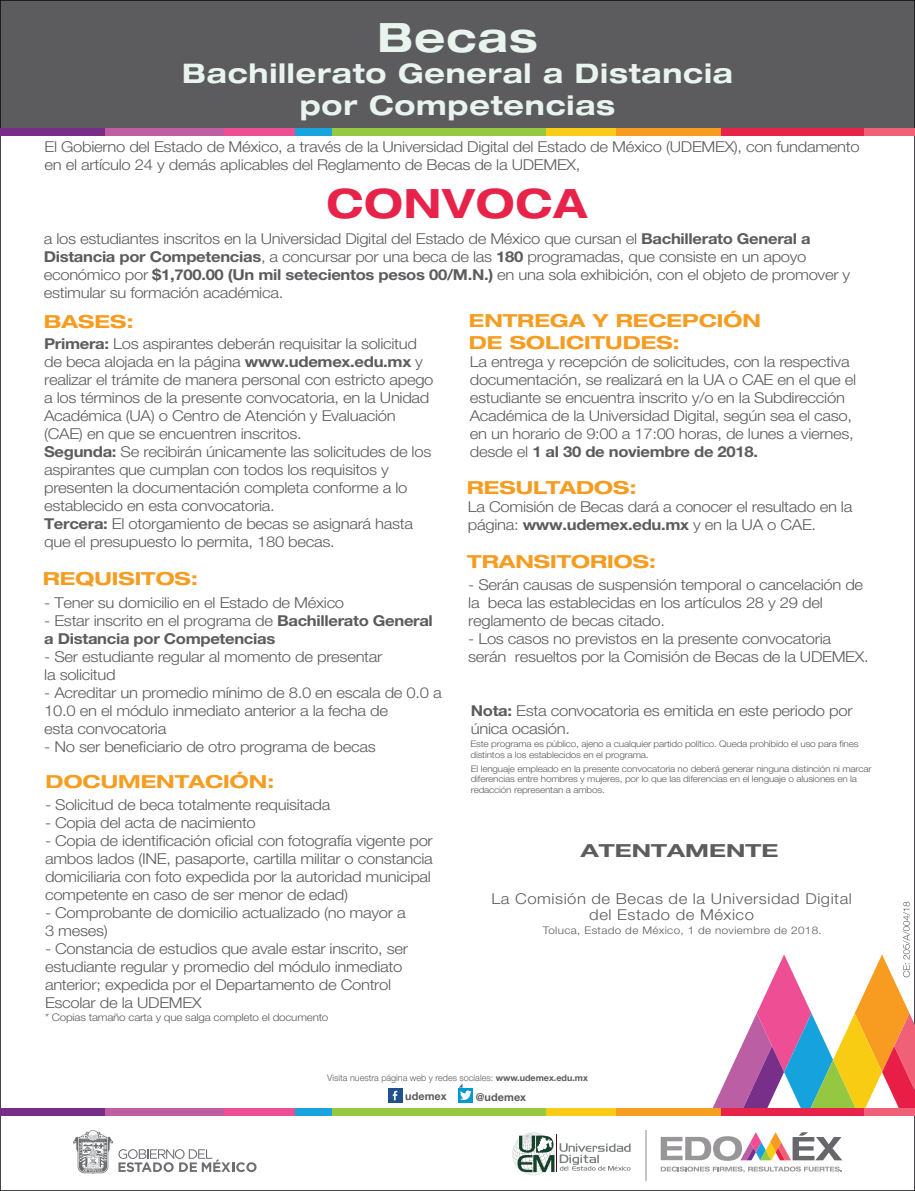
<style>
.page{position:relative;width:915px;height:1191px;background:#fff}
.page>*{position:absolute;margin:0;border:0;box-sizing:border-box;transform-origin:0 0}
.t1{font:700 expanded 40.5px "Helvetica Neue LT Std";letter-spacing:.03em;color:#e8234a}
.t2{font:700 expanded 40.5px "Helvetica Neue LT Std";letter-spacing:.03em;color:#e9f4ee}
.t3{font:700 expanded 27px/31.5px "Helvetica Neue LT Std";letter-spacing:.03em;color:#e9f4ee;text-align:center}
.t4{font:700 expanded 18px/21.6px "Helvetica Neue LT Std";color:#f69d21;scale:1.11 1}
.t5{font:700 18px "Helvetica Neue LT Std";letter-spacing:-.02em;color:#5c5c5f;scale:1.5 1}
.t6{font:300 15px/18px "Helvetica Neue LT Std";letter-spacing:-.02em;color:#5c5c5f;scale:1.11 1}
.t7{font:700 15px/18px "Helvetica Neue LT Std";letter-spacing:-.02em;color:#5c5c5f;scale:1.11 1}
.t8{font:300 15px/16.5px "Helvetica Neue LT Std";letter-spacing:.03em;color:#5c5c5f;text-align:center;scale:1.11 1}
.t9{font:700 10.8px "Helvetica Neue LT Std";letter-spacing:.005em;color:#5c5c5f}
.t10{font:300 10.5px "Helvetica Neue LT Std";letter-spacing:-.02em;color:#5c5c5f;scale:1.11 1}
.t11{font:300 10.5px "Helvetica Neue LT Std";letter-spacing:.03em;color:#5c5c5f;scale:1.11 1}
.t12{font:300 9px/10.8px "Helvetica Neue LT Std";letter-spacing:-.02em;color:#5c5c5f;scale:1.11 1}
.t13{font:300 9px "Helvetica Neue LT Std";color:#5c5c5f}
.s1{font-weight:700}
.s2{font-weight:300}
</style>
<div class="page">
<div style="left:0;top:0;width:914px;height:129px;background:#5c5c5f"></div>
<div style="left:0;top:128px;width:105px;height:7px;background:#772e89"></div>
<div style="left:105px;top:128px;width:119px;height:7px;background:#bf5ea3"></div>
<div style="left:615px;top:128px;width:106px;height:7px;background:#f69d21"></div>
<div style="left:721px;top:128px;width:142px;height:7px;background:#e8234a"></div>
<div style="left:863px;top:128px;width:51px;height:7px;background:#f06177"></div>
<div style="left:330px;top:128px;width:216px;height:7px;background:#96c940"></div>
<div style="left:546px;top:128px;width:69px;height:7px;background:#f9cc17"></div>
<div style="left:268px;top:128px;width:63px;height:7px;background:#1aa4de"></div>
<div style="left:224px;top:128px;width:71px;height:7px;background:#ee4f94"></div>
<div style="left:0;top:1108px;width:105px;height:7px;background:#772e89"></div>
<div style="left:105px;top:1108px;width:119px;height:7px;background:#bf5ea3"></div>
<div style="left:615px;top:1108px;width:106px;height:7px;background:#f69d21"></div>
<div style="left:721px;top:1108px;width:142px;height:7px;background:#e8234a"></div>
<div style="left:863px;top:1108px;width:51px;height:7px;background:#f06177"></div>
<div style="left:330px;top:1108px;width:216px;height:7px;background:#96c940"></div>
<div style="left:546px;top:1108px;width:69px;height:7px;background:#f9cc17"></div>
<div style="left:268px;top:1108px;width:63px;height:7px;background:#1aa4de"></div>
<div style="left:224px;top:1108px;width:71px;height:7px;background:#ee4f94"></div>
<div style="left:458px;top:1088px;width:14px;height:14px;background:#0099d0"></div>
<svg style="left:459px;top:1084px;width:12px;height:16px"></svg>
<div style="left:388px;top:1088px;width:14px;height:14px;background:#1f518d"></div>
<svg style="left:392px;top:1090px;width:5px;height:10px"></svg>
<hr style="left:644px;top:1130px;width:2px;height:50px;background:#c3c5c6">
<svg style="left:660px;top:1166px;width:181px;height:6px"></svg>
<svg style="left:660px;top:1132px;width:182px;height:28px"></svg>
<svg style="left:512px;top:1132px;width:118px;height:43px"></svg>
<svg style="left:73px;top:1130px;width:183px;height:44px"></svg>
<svg style="left:712px;top:901px;width:202px;height:208px"></svg>
<h1 class="t2" style="left:377px;top:12px;width:162px">Becas</h1>
<h2 class="t3" style="left:182px;top:57px;width:552px">Bachillerato General a Distancia por Competencias</h2>
<p class="t6" style="left:45px;top:137px;width:735px">El Gobierno del Estado de México, a través de la Universidad Digital del Estado de México (UDEMEX), con fundamento en el artículo 24 y demás aplicables del Reglamento de Becas de la UDEMEX,</p>
<h1 class="t1" style="left:326px;top:178px;width:262px">CONVOCA</h1>
<p class="t6" style="left:44px;top:229px;width:727px">a los estudiantes inscritos en la Universidad Digital del Estado de México que cursan el <span class="s1">Bachillerato General a Distancia por Competencias</span>, a concursar por una beca de las <span class="s1">180</span> programadas, que consiste en un apoyo económico por <span class="s1">$1,700.00 (Un mil setecientos pesos 00/M.N.)</span> en una sola exhibición, con el objeto de promover y estimular su formación académica.</p>
<p class="t4" style="left:44px;top:310px;width:83px">BASES:</p>
<p class="t4" style="left:468px;top:310px;width:264px">ENTREGA Y RECEPCIÓN<br>DE SOLICITUDES:</p>
<p class="t6" style="left:44px;top:334px;width:352px"><span class="s1">Primera:</span> Los aspirantes deberán requisitar la solicitud de beca alojada en la página <span class="s1">www.udemex.edu.mx</span> y realizar el trámite de manera personal con estricto apego a los términos de la presente convocatoria, en la Unidad Académica (UA) o Centro de Atención y Evaluación (CAE) en que se encuentren inscritos.<br><span class="s1">Segunda:</span> Se recibirán únicamente las solicitudes de los aspirantes que cumplan con todos los requisitos y presenten la documentación completa conforme a lo establecido en esta convocatoria.<br><span class="s1">Tercera:</span> El otorgamiento de becas se asignará hasta que el presupuesto lo permita, 180 becas.</p>
<p class="t6" style="left:469px;top:352px;width:349px">La entrega y recepción de solicitudes, con la respectiva documentación, se realizará en la UA o CAE en el que el estudiante se encuentra inscrito y/o en la Subdirección Académica de la Universidad Digital, según sea el caso, en un horario de 9:00 a 17:00 horas, de lunes a viernes, desde el <span class="s1">1 al 30 de noviembre de 2018.</span></p>
<p class="t4" style="left:467px;top:476px;width:154px">RESULTADOS:</p>
<p class="t6" style="left:467px;top:497px;width:348px">La Comisión de Becas dará a conocer el resultado en la página: <span class="s1">www.udemex.edu.mx</span> y en la UA o CAE.</p>
<p class="t4" style="left:467px;top:550px;width:172px">TRANSITORIOS:</p>
<p class="t6" style="left:468px;top:575px;width:357px">- Serán causas de suspensión temporal o cancelación de la beca las establecidas en los artículos 28 y 29 del reglamento de becas citado.</p>
<p class="t6" style="left:468px;top:629px;width:362px">- Los casos no previstos en la presente convocatoria serán resueltos por la Comisión de Becas de la UDEMEX.</p>
<p class="t6" style="left:470px;top:701px;width:345px"><span class="s1">Nota:</span> Esta convocatoria es emitida en este periodo por única ocasión.</p>
<p class="t12" style="left:470px;top:738px;width:351px">Este programa es público, ajeno a cualquier partido político. Queda prohibido el uso para fines distintos a los establecidos en el programa.</p>
<p class="t4" style="left:43px;top:567px;width:141px">REQUISITOS:</p>
<p class="t6" style="left:44px;top:593px;width:272px">- Tener su domicilio en el Estado de México</p>
<p class="t7" style="left:44px;top:611px;width:351px"><span class="s2">- Estar inscrito en el programa de</span> Bachillerato General a Distancia por Competencias</p>
<p class="t6" style="left:44px;top:647px;width:306px">- Ser estudiante regular al momento de presentar la solicitud</p>
<p class="t6" style="left:44px;top:683px;width:359px">- Acreditar un promedio mínimo de 8.0 en escala de 0.0 a<br>10.0 en el módulo inmediato anterior a la fecha de<br>esta convocatoria</p>
<p class="t6" style="left:44px;top:737px;width:300px">- No ser beneficiario de otro programa de becas</p>
<p class="t4" style="left:46px;top:770px;width:208px">DOCUMENTACIÓN:</p>
<p class="t6" style="left:45px;top:795px;width:258px">- Solicitud de beca totalmente requisitada</p>
<p class="t6" style="left:45px;top:813px;width:191px">- Copia del acta de nacimiento</p>
<p class="t6" style="left:45px;top:831px;width:351px">- Copia de identificación oficial con fotografía vigente por ambos lados (INE, pasaporte, cartilla militar o constancia domiciliaria con foto expedida por la autoridad municipal competente en caso de ser menor de edad)</p>
<p class="t6" style="left:45px;top:903px;width:326px">- Comprobante de domicilio actualizado (no mayor a<br>3 meses)</p>
<p class="t6" style="left:45px;top:939px;width:328px">- Constancia de estudios que avale estar inscrito, ser estudiante regular y promedio del módulo inmediato anterior; expedida por el Departamento de Control Escolar de la UDEMEX</p>
<p class="t10" style="left:45px;top:1011px;width:257px">* Copias tamaño carta y que salga completo el documento</p>
<p class="t12" style="left:470px;top:763px;width:362px">El lenguaje empleado en la presente convocatoria no deberá generar ninguna distinción ni marcar diferencias entre hombres y mujeres, por lo que las diferencias en el lenguaje o alusiones en la redacción representan a ambos.</p>
<p class="t5" style="left:580px;top:839px;width:134px">ATENTAMENTE</p>
<p class="t8" style="left:491px;top:890px;width:326px">La Comisión de Becas de la Universidad Digital del Estado de México</p>
<p class="t11" style="left:542px;top:924px;width:253px">Toluca, Estado de México, 1 de noviembre de 2018.</p>
<p class="t13" style="left:327px;top:1072px;width:262px">Visita nuestra página web y redes sociales: <span class="s1">www.udemex.edu.mx</span></p>
<p class="t9" style="left:405px;top:1090px;width:43px">udemex</p>
<p class="t9" style="left:475px;top:1090px;width:52px">@udemex</p>
</div>
